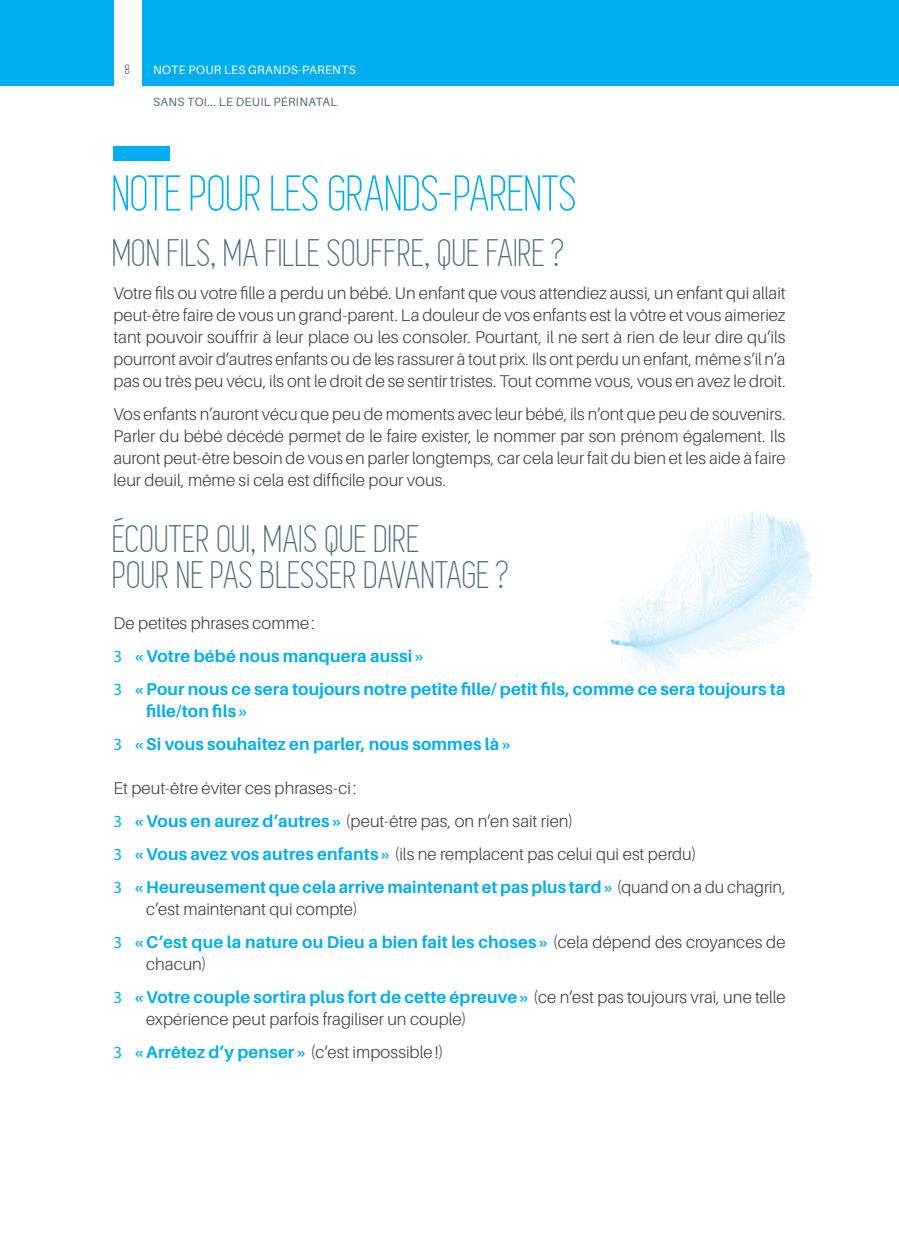
<style>
.page{position:relative;width:899px;height:1248px;background:#fff}
.page>*{position:absolute;margin:0;border:0;box-sizing:border-box;transform-origin:0 0}
.BODY{font:52px "Simplifica";color:#00aeef}
.BODY-2{font:40px/36px "Simplifica";letter-spacing:.01em;color:#4d6d7e}
.BODY-3{font:300 17px/22px "Aileron";color:#3e3e3f;text-align:justify}
.BODY-4{font:700 17px/22px "Aileron";letter-spacing:.01em;color:#00aeef}
.t1{font:14px "Simplifica";color:#231f20}
.t2{font:12px "Aileron";letter-spacing:.025em;color:#4d6d7e}
.t3{font:12px "Aileron";letter-spacing:.025em;color:#fff}
.s1{font-family:"Myriad Pro";font-weight:400}
.s2{font-family:"Myriad Pro";font-weight:400;color:#00aeef}
.s3{font-weight:700;color:#00aeef}
.s4{font-weight:300;color:#3e3e3f}
</style>
<div class="page">
<div style="left:0;top:0;width:113px;height:85px;background:#00aeef"></div>
<div style="left:142px;top:0;width:728px;height:85px;background:#00aeef"></div>
<div style="left:870px;top:0;width:29px;height:85px;background:#00aeef"></div>
<img style="left:607px;top:510px;width:207px;height:175px">
<div style="left:113px;top:147px;width:57px;height:14px;background:#00aeef"></div>
<p class="t1" style="left:125px;top:62px;width:7px">8</p>
<p class="t3" style="left:153px;top:63px;width:204px">NOTE POUR LES GRANDS-PARENTS</p>
<p class="t2" style="left:153px;top:95px;width:186px">SANS TOI... LE DEUIL PÉRINATAL</p>
<p class="BODY" style="left:113px;top:166px;width:466px">NOTE POUR LES GRANDS-PARENTS</p>
<p class="BODY-2" style="left:113px;top:235px;width:454px">MON FILS, MA FILLE SOUFFRE, QUE FAIRE?</p>
<p class="BODY-3" style="left:113px;top:282px;width:673px">Votre fils ou votre fille a perdu un bébé. Un enfant que vous attendiez aussi, un enfant qui allait peut-être faire de vous un grand-parent. La douleur de vos enfants est la vôtre et vous aimeriez tant pouvoir souffrir à leur place ou les consoler. Pourtant, il ne sert à rien de leur dire qu’ils pourront avoir d’autres enfants ou de les rassurer à tout prix. Ils ont perdu un enfant, même s’il n’a pas ou très peu vécu, ils ont le droit de se sentir tristes. Tout comme vous, vous en avez le droit.</p>
<p class="BODY-3" style="left:113px;top:403px;width:673px">Vos enfants n’auront vécu que peu de moments avec leur bébé, ils n’ont que peu de souvenirs.<br>Parler du bébé décédé permet de le faire exister, le nommer par son prénom également. Ils auront peut-être besoin de vous en parler longtemps, car cela leur fait du bien et les aide à faire leur deuil, même si cela est difficile pour vous.</p>
<p class="BODY-2" style="left:113px;top:521px;width:399px">ÉCOUTER OUI, MAIS QUE DIRE<br>POUR NE PAS BLESSER DAVANTAGE?</p>
<p class="BODY-3" style="left:113px;top:612px;width:203px">De petites phrases comme:</p>
<p class="BODY-4" style="left:113px;top:645px;width:313px"><span class="s1">3</span> «Votre bébé nous manquera aussi»</p>
<p class="BODY-4" style="left:146px;top:678px;width:641px;text-indent:-33px"><span class="s1">3</span> « Pour nous ce sera toujours notre petite fille/ petit fils, comme ce sera toujours ta fille/ton fils»</p>
<p class="BODY-4" style="left:113px;top:733px;width:400px"><span class="s1">3</span> «Si vous souhaitez en parler, nous sommes là»</p>
<p class="BODY-3" style="left:113px;top:777px;width:244px">Et peut-être éviter ces phrases-ci :</p>
<p class="BODY-3" style="left:113px;top:810px;width:461px"><span class="s2">3</span> <span class="s3">«Vous en aurez d’autres»</span> (peut-être pas, on n’en sait rien)</p>
<p class="BODY-3" style="left:113px;top:843px;width:585px"><span class="s2">3</span> <span class="s3">«Vous avez vos autres enfants»</span> (ils ne remplacent pas celui qui est perdu)</p>
<p class="BODY-4" style="left:146px;top:876px;width:641px;text-indent:-33px"><span class="s1">3</span> « Heureusement que cela arrive maintenant et pas plus tard» <span class="s4">(quand on a du chagrin, c’est maintenant qui compte)</span></p>
<p class="BODY-4" style="left:146px;top:931px;width:641px;text-indent:-33px"><span class="s1">3</span> « C’est que la nature ou Dieu a bien fait les choses» <span class="s4">(cela dépend des croyances de chacun)</span></p>
<p class="BODY-3" style="left:146px;top:986px;width:641px;text-indent:-33px"><span class="s2">3</span> <span class="s3">« Votre couple sortira plus fort de cette épreuve»</span> (ce n’est pas toujours vrai, une telle expérience peut parfois fragiliser un couple)</p>
<p class="BODY-4" style="left:113px;top:1041px;width:332px"><span class="s1">3</span> «Arrêtez d’y penser» <span class="s4">(c’est impossible!)</span></p>
</div>
